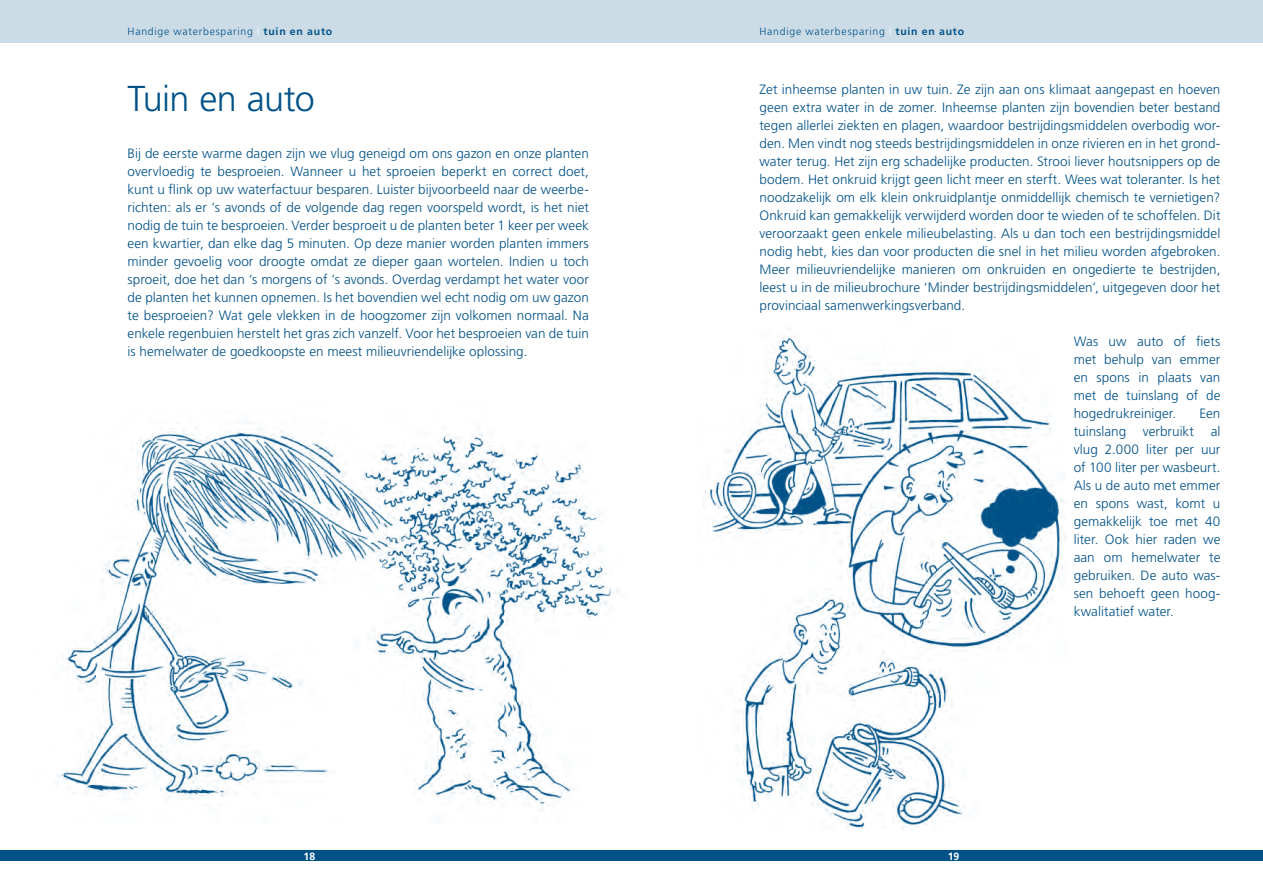
<style>
.page{position:relative;width:1263px;height:893px;background:#fff}
.page>*{position:absolute;margin:0;border:0;box-sizing:border-box;transform-origin:0 0}
.t1{font:300 36px "Frutiger";letter-spacing:-.02em;color:#005187}
.t2{font:300 13.5px/18px "Frutiger";letter-spacing:.005em;color:#005187;text-align:justify}
.t3{font:300 10.5px "Frutiger";letter-spacing:.07em;color:#005187}
.t4{font:700 10.5px "Frutiger";color:#fff}
.s1{color:#fff}
.s2{font-weight:700}
</style>
<div class="page">
<div style="left:0;top:850px;width:631px;height:11px;background:#005187"></div>
<div style="left:0;top:0;width:631px;height:43px;background:#ccdce7"></div>
<div style="left:631px;top:850px;width:632px;height:11px;background:#005187"></div>
<div style="left:631px;top:0;width:632px;height:43px;background:#ccdce7"></div>
<img style="left:56px;top:428px;width:563px;height:383px">
<img style="left:703px;top:328px;width:363px;height:501px">
<p class="t3" style="left:128px;top:26px;width:206px">Handige waterbesparing <span class="s1">l</span> <span class="s2">tuin en auto</span></p>
<h1 class="t1" style="left:128px;top:78px;width:189px">Tuin en auto</h1>
<p class="t2" style="left:128px;top:145px;width:463px">Bij de eerste warme dagen zijn we vlug geneigd om ons gazon en onze planten overvloedig te besproeien. Wanneer u het sproeien beperkt en correct doet, kunt u flink op uw waterfactuur besparen. Luister bijvoorbeeld naar de weerbe&shy;richten: als er ‘s avonds of de volgende dag regen voorspeld wordt, is het niet nodig de tuin te besproeien. Verder besproeit u de planten beter 1 keer per week een kwartier, dan elke dag 5 minuten. Op deze manier worden planten immers minder gevoelig voor droogte omdat ze dieper gaan wortelen. Indien u toch sproeit, doe het dan ‘s morgens of ‘s avonds. Overdag verdampt het water voor de planten het kunnen opnemen. Is het bovendien wel echt nodig om uw gazon te besproeien? Wat gele vlekken in de hoogzomer zijn volkomen normaal. Na enkele regenbuien herstelt het gras zich vanzelf. Voor het besproeien van de tuin is hemelwater de goedkoopste en meest milieuvriendelijke oplossing.</p>
<p class="t3" style="left:759px;top:26px;width:206px">Handige waterbesparing <span class="s1">l</span> <span class="s2">tuin en auto</span></p>
<p class="t2" style="left:759px;top:81px;width:462px">Zet inheemse planten in uw tuin. Ze zijn aan ons klimaat aangepast en hoeven geen extra water in de zomer. Inheemse planten zijn bovendien beter bestand tegen allerlei ziekten en plagen, waardoor bestrijdingsmiddelen overbodig wor&shy;den. Men vindt nog steeds bestrijdingsmiddelen in onze rivieren en in het grond&shy;water terug. Het zijn erg schadelijke producten. Strooi liever houtsnippers op de bodem. Het onkruid krijgt geen licht meer en sterft. Wees wat toleranter. Is het noodzakelijk om elk klein onkruidplantje onmiddellijk chemisch te vernietigen?<br>Onkruid kan gemakkelijk verwijderd worden door te wieden of te schoffelen. Dit veroorzaakt geen enkele milieubelasting. Als u dan toch een bestrijdingsmiddel nodig hebt, kies dan voor producten die snel in het milieu worden afgebroken.<br>Meer milieuvriendelijke manieren om onkruiden en ongedierte te bestrijden, leest u in de milieubrochure ‘Minder bestrijdingsmiddelen’, uitgegeven door het provinciaal samenwerkingsverband.</p>
<p class="t2" style="left:1074px;top:333px;width:148px">Was uw auto of fiets met behulp van emmer en spons in plaats van met de tuinslang of de hogedrukreiniger.</p>
<p class="t2" style="left:1074px;top:405px;width:148px;text-indent:126px">Een tuinslang verbruikt al vlug 2.000 liter per uur of 100 liter per wasbeurt.<br>Als u de auto met emmer en spons wast, komt u gemakkelijk toe met 40 liter. Ook hier raden we aan om hemelwater te gebruiken. De auto was&shy;sen behoeft geen hoog&shy;kwalitatief water.</p>
<p class="t4" style="left:303px;top:850px;width:13px">18</p>
<p class="t4" style="left:948px;top:850px;width:7px">19</p>
</div>
